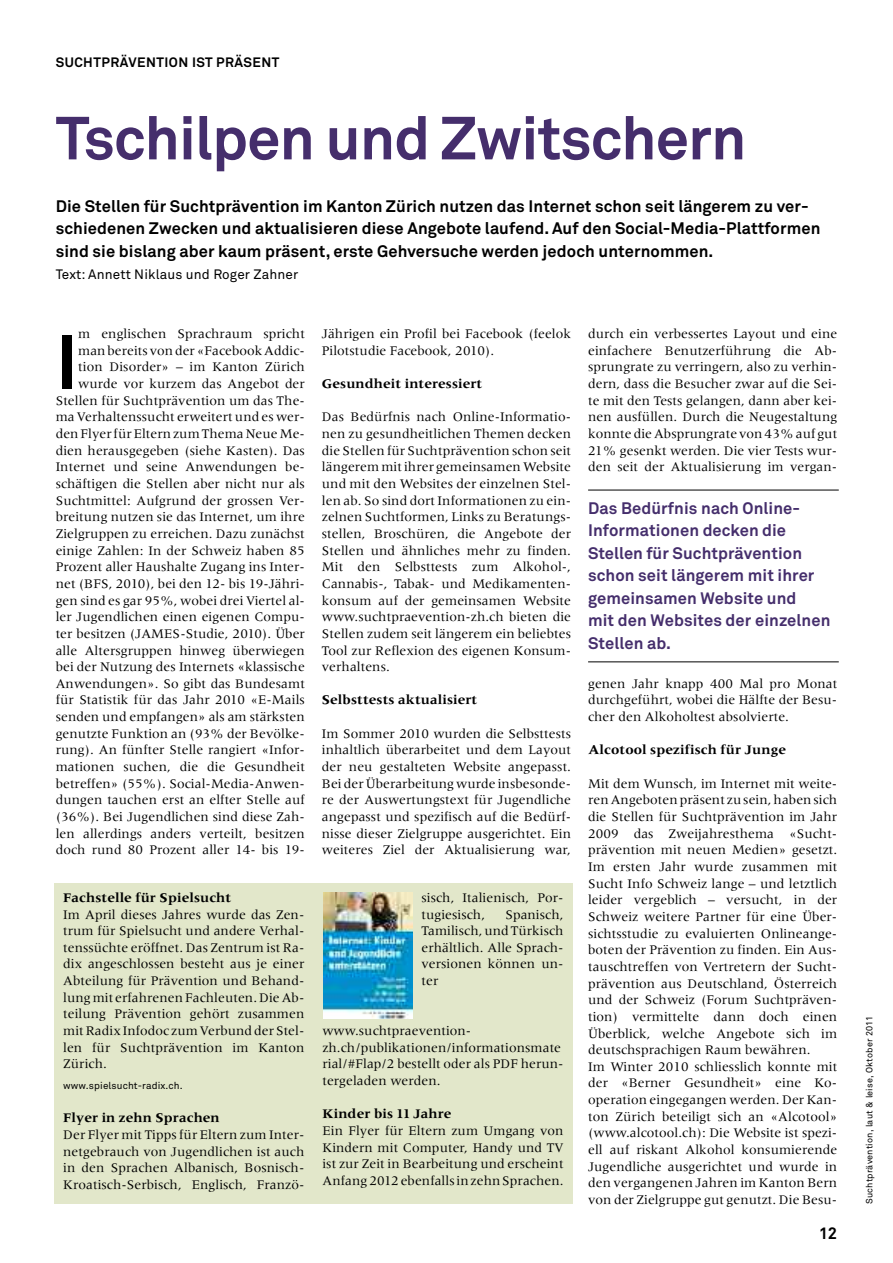
<style>
.page{position:relative;width:893px;height:1263px;background:#fff}
.page>*{position:absolute;margin:0;border:0;box-sizing:border-box;transform-origin:0 0}
.t1{font:700 74.85px "Akkurat";color:#000}
.t2{font:700 60px "Akkurat";letter-spacing:-.015em;color:#452e6c}
.t3{font:700 16.5px/22.5px "Akkurat";letter-spacing:.005em;color:#000}
.t4{font:700 16.5px/22.5px "Akkurat";letter-spacing:.005em;color:#452e6c}
.t5{font:13.65px/16.6px "Meridien";letter-spacing:.005em;color:#000;text-align:justify}
.t6{font:700 13.65px "Meridien";letter-spacing:.005em;color:#000}
.t7{font:13.5px "Akkurat";letter-spacing:.01em;color:#000}
.t8{font:700 13.5px "Akkurat";letter-spacing:.035em;color:#000}
.t9{font:9.9px "Akkurat";letter-spacing:.01em;color:#000}
.t10{font:9px "Akkurat";letter-spacing:.02em;color:#000}
</style>
<div class="page">
<hr style="left:588px;top:490px;width:251px;height:1px;background:#000">
<hr style="left:588px;top:661px;width:251px;height:1px;background:#000">
<div style="left:54px;top:883px;width:519px;height:321px;background:#e2e7ca"></div>
<img style="left:323px;top:893px;width:89px;height:126px">
<p class="t8" style="left:56px;top:58px;width:225px">SUCHTPRÄVENTION IST PRÄSENT</p>
<h2 class="t2" style="left:56px;top:117px;width:692px">Tschilpen und Zwitschern</h2>
<p class="t3" style="left:56px;top:196px;width:766px">Die Stellen für Suchtprävention im Kanton Zürich nutzen das Internet schon seit längerem zu ver&shy;schiedenen Zwecken und aktualisieren diese Angebote laufend. Auf den Social-Media-Plattformen sind sie bislang aber kaum präsent, erste Gehversuche werden jedoch unternommen.</p>
<p class="t7" style="left:56px;top:270px;width:244px">Text: Annett Niklaus und Roger Zahner</p>
<p class="t5" style="left:56px;top:327px;width:251px;text-align:right">m englischen Sprachraum spricht manbereits vonder«FacebookAddic&shy;tion Disorder» – im Kanton Zürich wurde vor kurzem das Angebot der Stellen für Suchtprävention um das The&shy;ma Verhaltenssucht erweitert und es wer&shy;denFlyerfürElternzumThemaNeueMe&shy;dien herausgegeben (siehe Kasten). Das Internet und seine Anwendungen be&shy;schäftigen die Stellen aber nicht nur als Suchtmittel: Aufgrund der grossen Ver&shy;breitung nutzen sie das Internet, um ihre Zielgruppen zu erreichen. Dazu zunächst einige Zahlen: In der Schweiz haben 85<br>Prozent aller Haushalte Zugang ins Inter&shy;net (BFS, 2010), bei den 12- bis 19-Jähri&shy;gen sind es gar 95%, wobei drei Viertel al&shy;ler Jugendlichen einen eigenen Compu&shy;ter besitzen (JAMES-Studie, 2010). Über alle Altersgruppen hinweg überwiegen bei der Nutzung des Internets «klassische Anwendungen». So gibt das Bundesamt für Statistik für das Jahr 2010 «E-Mails senden und empfangen» als am stärksten genutzte Funktion an (93% der Bevölke&shy;rung). An fünfter Stelle rangiert «Infor&shy;mationen suchen, die die Gesundheit betreffen» (55%). Social-Media-Anwen&shy;dungen tauchen erst an elfter Stelle auf (36%). Bei Jugendlichen sind diese Zah&shy;len allerdings anders verteilt, besitzen doch rund 80 Prozent aller 14- bis 19-</p>
<p class="t5" style="left:322px;top:327px;width:251px">Jährigen ein Profil bei Facebook (feelok<br>Pilotstudie Facebook, 2010).</p>
<h1 class="t1" style="left:56px;top:335px;width:24px">I</h1>
<p class="t6" style="left:322px;top:378px;width:162px">Gesundheit interessiert</p>
<p class="t5" style="left:322px;top:410px;width:251px">Das Bedürfnis nach Online-Informatio&shy;nen zu gesundheitlichen Themen decken die Stellen für Suchtprävention schon seit längerem mitihrer gemeinsamenWebsite und mit den Websites der einzelnen Stel&shy;len ab. So sind dort Informationen zu ein&shy;zelnen Suchtformen, Links zu Beratungs&shy;stellen, Broschüren, die Angebote der Stellen und ähnliches mehr zu finden.<br>Mit den Selbsttests zum Alkohol-, Cannabis-, Tabak- und Medikamenten&shy;konsum auf der gemeinsamen Website www.suchtpraevention-zh.ch bieten die Stellen zudem seit längerem ein beliebtes Tool zur Reflexion des eigenen Konsum&shy;verhaltens.</p>
<p class="t6" style="left:322px;top:695px;width:157px">Selbsttests aktualisiert</p>
<p class="t5" style="left:322px;top:726px;width:251px">Im Sommer 2010 wurden die Selbsttests inhaltlich überarbeitet und dem Layout der neu gestalteten Website angepasst.<br>Bei der Überarbeitung wurde insbesonde&shy;re der Auswertungstext für Jugendliche angepasst und spezifisch auf die Bedürf&shy;nisse dieser Zielgruppe ausgerichtet. Ein weiteres Ziel der Aktualisierung war,</p>
<p class="t6" style="left:63px;top:892px;width:170px">Fachstelle für Spielsucht</p>
<p class="t5" style="left:63px;top:907px;width:243px">Im April dieses Jahres wurde das Zen&shy;trum für Spielsucht und andere Verhal&shy;tenssüchte eröffnet. Das Zentrum ist Ra&shy;dix angeschlossen besteht aus je einer Abteilung für Prävention und Behand&shy;lungmit erfahrenenFachleuten.Die Ab&shy;teilung Prävention gehört zusammen mitRadix Infodoc zumVerbund der Stel&shy;len für Suchtprävention im Kanton Zürich.</p>
<p class="t9" style="left:63px;top:1082px;width:121px">www.spielsucht-radix.ch.</p>
<p class="t6" style="left:63px;top:1112px;width:158px">Flyer in zehn Sprachen</p>
<p class="t5" style="left:63px;top:1127px;width:243px">Der Flyer mit Tipps für Eltern zum Inter&shy;netgebrauch von Jugendlichen ist auch in den Sprachen Albanisch, Bosnisch-Kroatisch-Serbisch, Englisch, Franzö-</p>
<p class="t5" style="left:421px;top:890px;width:144px">sisch, Italienisch, Por&shy;tugiesisch,</p>
<p class="t5" style="left:421px;top:907px;width:144px;text-indent:84px">Spanisch, Tamilisch,undTürkisch erhältlich. Alle Sprach&shy;versionen können un&shy;ter</p>
<p class="t5" style="left:322px;top:1023px;width:243px;text-align:left">www.suchtpraevention&shy;zh.ch/publikationen/informationsmate rial/#Flap/2 bestellt oder als PDF herun&shy;tergeladen werden.</p>
<p class="t6" style="left:322px;top:1108px;width:131px">Kinder bis 11 Jahre</p>
<p class="t5" style="left:322px;top:1123px;width:243px">Ein Flyer für Eltern zum Umgang von Kindern mit Computer, Handy und TV ist zur Zeit in Bearbeitung und erscheint Anfang 2012ebenfallsinzehnSprachen.</p>
<p class="t5" style="left:588px;top:327px;width:251px">durch ein verbessertes Layout und eine einfachere Benutzerführung die Ab&shy;sprungrate zu verringern, also zu verhin&shy;dern, dass die Besucher zwar auf die Sei&shy;te mit den Tests gelangen, dann aber kei&shy;nen ausfüllen. Durch die Neugestaltung konnte die Absprungrate von43%auf gut 21% gesenkt werden. Die vier Tests wur&shy;den seit der Aktualisierung im vergan-</p>
<p class="t4" style="left:588px;top:498px;width:244px">Das Bedürfnis nach Online-<br>Informationen decken die<br>Stellen für Suchtprävention schon seit längerem mit ihrer gemeinsamen Website und<br>mit den Websites der einzelnen<br>Stellen ab.</p>
<p class="t5" style="left:588px;top:676px;width:251px">genen Jahr knapp 400 Mal pro Monat durchgeführt, wobei die Hälfte der Besu&shy;cher den Alkoholtest absolvierte.</p>
<p class="t6" style="left:588px;top:745px;width:199px">Alcotool spezifisch für Junge</p>
<p class="t5" style="left:588px;top:776px;width:251px;text-align:left">Mit dem Wunsch, im Internet mit weite&shy;renAngebotenpräsent zusein,habensich die Stellen für Suchtprävention im Jahr 2009 das Zweijahresthema «Sucht&shy;prävention mit neuen Medien» gesetzt.<br>Im ersten Jahr wurde zusammen mit Sucht Info Schweiz lange – und letztlich leider vergeblich – versucht, in der Schweiz weitere Partner für eine Über&shy;sichtsstudie zu evaluierten Onlineange&shy;boten der Prävention zu finden. Ein Aus&shy;tauschtreffen von Vertretern der Sucht&shy;prävention aus Deutschland, Österreich und der Schweiz (Forum Suchtpräven&shy;tion) vermittelte dann doch einen Überblick, welche Angebote sich im deutschsprachigen Raum bewähren.<br>Im Winter 2010 schliesslich konnte mit der «Berner Gesundheit» eine Ko&shy;operation eingegangen werden. Der Kan&shy;ton Zürich beteiligt sich an «Alcotool» (www.alcotool.ch): Die Website ist spezi&shy;ell auf riskant Alkohol konsumierende Jugendliche ausgerichtet und wurde in den vergangenen Jahren im Kanton Bern von der Zielgruppe gut genutzt. Die Besu-</p>
<p class="t3" style="left:819px;top:1224px;width:20px">12</p>
<p class="t10" style="left:866px;top:1204px;width:190px;rotate:-90deg">Suchtprävention, laut &amp; leise, Oktober 2011</p>
</div>
